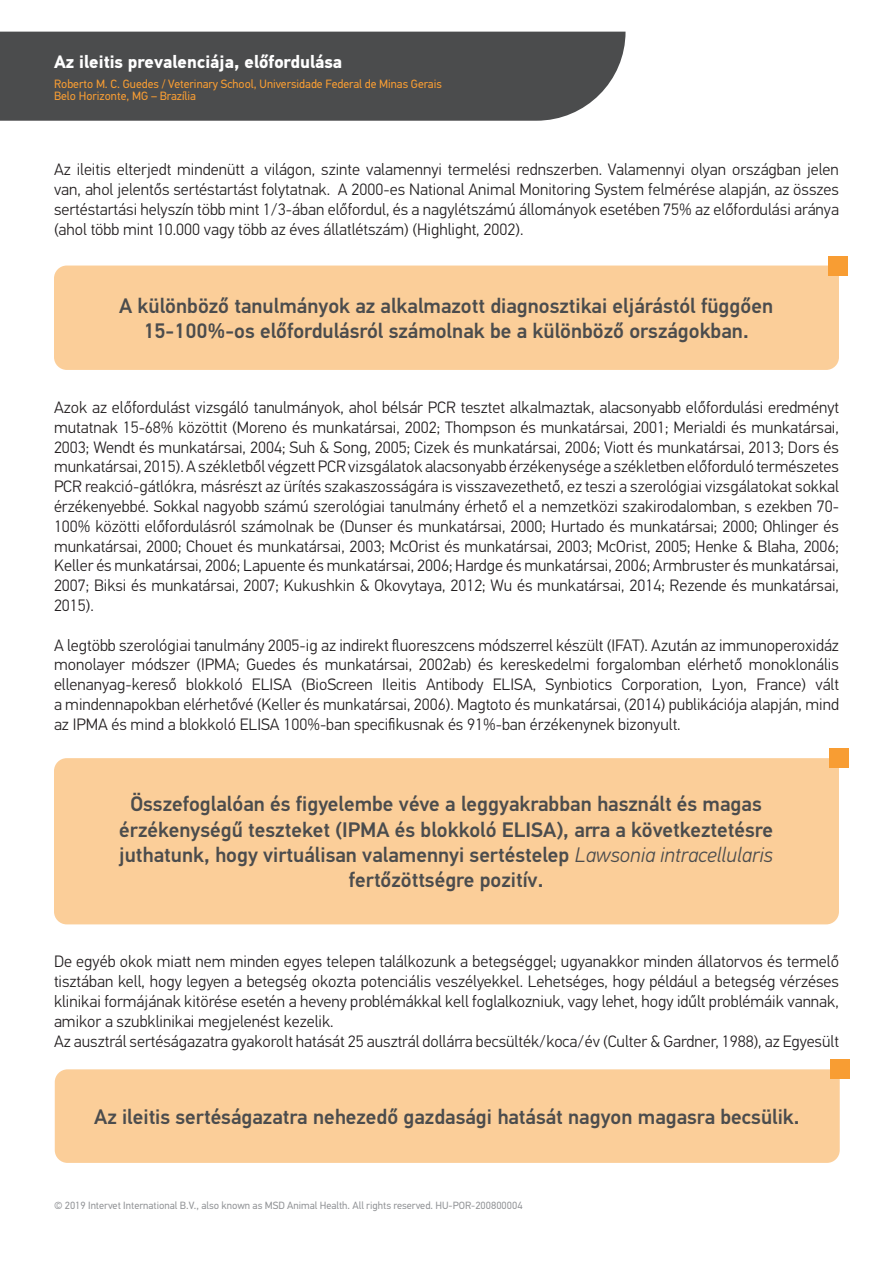
<style>
.page{position:relative;width:893px;height:1263px;background:#fff}
.page>*{position:absolute;margin:0;border:0;box-sizing:border-box;transform-origin:0 0}
.t1{font:500 21px/25.2px "PF Din Text Pro";color:#4b4c4d;text-align:center}
.t2{font:700 18px "PF Din Text Pro";color:#fff}
.t3{font:300 16.5px/19.8px "PF Din Text Pro";color:#231f20;text-align:justify}
.t4{font:12px/12px "PF Din Text Pro";color:#f89d33}
.t5{font:10.5px "PF Din Text Pro";color:#939598}
.s1{font-weight:300;font-style:italic}
</style>
<div class="page">
<div style="left:0;top:32px;width:625px;height:89px;background:#4b4c4d"></div>
<div style="left:54px;top:265px;width:785px;height:105px;background:#fbce99"></div>
<div style="left:54px;top:758px;width:785px;height:166px;background:#fbce99"></div>
<div style="left:828px;top:256px;width:20px;height:19px;background:#f89d33"></div>
<div style="left:829px;top:748px;width:20px;height:20px;background:#f89d33"></div>
<div style="left:55px;top:1069px;width:785px;height:94px;background:#fbce99"></div>
<div style="left:830px;top:1059px;width:19px;height:20px;background:#f89d33"></div>
<p class="t2" style="left:54px;top:50px;width:290px">Az ileitis prevalenciája, előfordulása</p>
<p class="t4" style="left:54px;top:78px;width:389px">Roberto M. C. Guedes / Veterinary School, Universidade Federal de Minas Gerais<br>Belo Horizonte, MG – Brazília</p>
<p class="t3" style="left:54px;top:160px;width:786px">Az ileitis elterjedt mindenütt a világon, szinte valamennyi termelési rednszerben. Valamennyi olyan országban jelen van, ahol jelentős sertéstartást folytatnak. A 2000-es National Animal Monitoring System felmérése alapján, az összes sertéstartási helyszín több mint 1/3-ában előfordul, és a nagylétszámú állományok esetében 75% az előfordulási aránya (ahol több mint 10.000 vagy több az éves állatlétszám) (Highlight, 2002).</p>
<p class="t1" style="left:119px;top:293px;width:655px">A különböző tanulmányok az alkalmazott diagnosztikai eljárástól függően<br>15-100%-os előfordulásról számolnak be a különböző országokban.</p>
<p class="t3" style="left:54px;top:398px;width:787px">Azok az előfordulást vizsgáló tanulmányok, ahol bélsár PCR tesztet alkalmaztak, alacsonyabb előfordulási eredményt mutatnak 15-68% közöttit (Moreno és munkatársai, 2002; Thompson és munkatársai, 2001; Merialdi és munkatársai, 2003; Wendt és munkatársai, 2004; Suh &amp; Song, 2005; Cizek és munkatársai, 2006; Viott és munkatársai, 2013; Dors és munkatársai, 2015). A székletből végzett PCR vizsgálatok alacsonyabb érzékenysége a székletben előforduló természetes PCR reakció-gátlókra, másrészt az ürítés szakaszosságára is visszavezethető, ez teszi a szerológiai vizsgálatokat sokkal érzékenyebbé. Sokkal nagyobb számú szerológiai tanulmány érhető el a nemzetközi szakirodalomban, s ezekben 70- 100% közötti előfordulásról számolnak be (Dunser és munkatársai, 2000; Hurtado és munkatársai; 2000; Ohlinger és munkatársai, 2000; Chouet és munkatársai, 2003; McOrist és munkatársai, 2003; McOrist, 2005; Henke &amp; Blaha, 2006; Keller és munkatársai, 2006; Lapuente és munkatársai, 2006; Hardge és munkatársai, 2006; Armbruster és munkatársai, 2007; Biksi és munkatársai, 2007; Kukushkin &amp; Okovytaya, 2012; Wu és munkatársai, 2014; Rezende és munkatársai, 2015).</p>
<p class="t3" style="left:54px;top:635px;width:786px">A legtöbb szerológiai tanulmány 2005-ig az indirekt fluoreszcens módszerrel készült (IFAT). Azután az immunoperoxidáz monolayer módszer (IPMA; Guedes és munkatársai, 2002ab) és kereskedelmi forgalomban elérhető monoklonális ellenanyag-kereső blokkoló ELISA (BioScreen Ileitis Antibody ELISA, Synbiotics Corporation, Lyon, France) vált a mindennapokban elérhetővé (Keller és munkatársai, 2006). Magtoto és munkatársai, (2014) publikációja alapján, mind az IPMA és mind a blokkoló ELISA 100%-ban specifikusnak és 91%-ban érzékenynek bizonyult.</p>
<p class="t1" style="left:119px;top:792px;width:655px">Összefoglalóan és figyelembe véve a leggyakrabban használt és magas érzékenységű teszteket (IPMA és blokkoló ELISA), arra a következtetésre juthatunk, hogy virtuálisan valamennyi sertéstelep <span class="s1">Lawsonia intracellularis </span>fertőzöttségre pozitív.</p>
<p class="t3" style="left:54px;top:952px;width:786px">De egyéb okok miatt nem minden egyes telepen találkozunk a betegséggel; ugyanakkor minden állatorvos és termelő tisztában kell, hogy legyen a betegség okozta potenciális veszélyekkel. Lehetséges, hogy például a betegség vérzéses klinikai formájának kitörése esetén a heveny problémákkal kell foglalkozniuk, vagy lehet, hogy idűlt problémáik vannak, amikor a szubklinikai megjelenést kezelik.</p>
<p class="t3" style="left:54px;top:1031px;width:786px">Az ausztrál sertéságazatra gyakorolt hatását 25 ausztrál dollárra becsülték/koca/év (Culter &amp; Gardner, 1988), az Egyesült</p>
<p class="t1" style="left:94px;top:1104px;width:707px">Az ileitis sertéságazatra nehezedő gazdasági hatását nagyon magasra becsülik.</p>
<p class="t5" style="left:54px;top:1199px;width:470px">© 2019 Intervet International B.V., also known as MSD Animal Health. All rights reserved. HU-POR-200800004</p>
</div>
